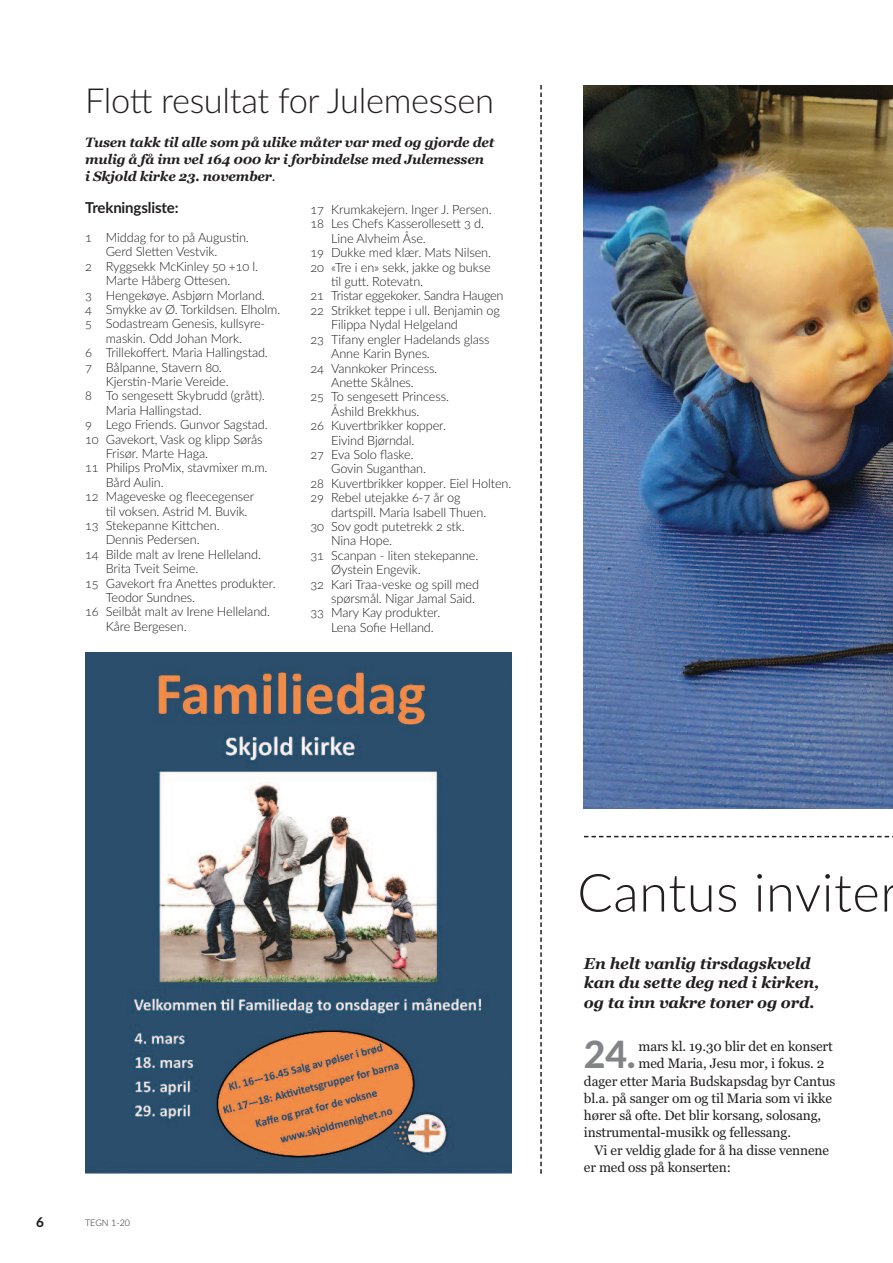
<style>
.page{position:relative;width:893px;height:1263px;background:#fff}
.page>*{position:absolute;margin:0;border:0;box-sizing:border-box;transform-origin:0 0}
.t1{font:300 52.5px "Lato";letter-spacing:.01em;color:#231f20}
.t2{font:800 37.5px "Lato";color:#828487}
.t3{font:300 34.5px "Lato";letter-spacing:-.01em;color:#231f20}
.t4{font:italic 700 15.75px/19.5px "Georgia";letter-spacing:-.01em;color:#231f20}
.t5{font:700 15px "Lato";letter-spacing:-.01em;color:#231f20}
.t6{font:13.65px "Georgia";letter-spacing:-.01em;color:#231f20}
.t7{font:italic 700 13.5px/17.1px "Georgia";letter-spacing:-.015em;color:#231f20}
.t8{font:800 13.5px "Lato";color:#231f20}
.t9{font:300 12.75px "Lato";letter-spacing:-.01em;color:#231f20}
.t10{font:300 9px "Lato";color:#231f20}
.s1{font-weight:400;font-style:normal}
</style>
<div class="page">
<img style="left:85px;top:653px;width:426px;height:521px">
<img style="left:584px;top:85px;width:309px;height:724px">
<svg style="left:540px;top:85px;width:2px;height:1089px"></svg>
<svg style="left:584px;top:836px;width:309px;height:1px"></svg>
<h3 class="t3" style="left:85px;top:81px;width:411px">Flott resultat for Julemessen</h3>
<p class="t7" style="left:85px;top:134px;width:411px">Tusen takk til alle som på ulike måter var med og gjorde det mulig å få inn vel 164 000 kr i forbindelse med Julemessen<br>i Skjold kirke 23. november<span class="s1">.</span></p>
<p class="t5" style="left:85px;top:199px;width:95px">Trekningsliste:</p>
<p class="t9" style="left:85px;top:230px;width:165px">1 Middag for to på Augustin.</p>
<p class="t9" style="left:106px;top:245px;width:113px">Gerd Sletten Vestvik.</p>
<p class="t9" style="left:85px;top:259px;width:175px">2 Ryggsekk McKinley 50 +10 l.</p>
<p class="t9" style="left:106px;top:273px;width:126px">Marte Håberg Ottesen.</p>
<p class="t9" style="left:85px;top:288px;width:181px">3 Hengekøye. Asbjørn Morland.</p>
<p class="t9" style="left:85px;top:302px;width:197px">4 Smykke av Ø. Torkildsen. Elholm.</p>
<p class="t9" style="left:85px;top:317px;width:182px">5 Sodastream Genesis, kullsyre-</p>
<p class="t9" style="left:106px;top:331px;width:138px">maskin. Odd Johan Mork.</p>
<p class="t9" style="left:85px;top:345px;width:184px">6 Trillekoffert. Maria Hallingstad.</p>
<p class="t9" style="left:85px;top:360px;width:138px">7 Bålpanne, Stavern 80.</p>
<p class="t9" style="left:106px;top:374px;width:124px">Kjerstin-Marie Vereide.</p>
<p class="t9" style="left:85px;top:389px;width:181px">8 To sengesett Skybrudd (grått).</p>
<p class="t9" style="left:106px;top:403px;width:97px">Maria Hallingstad.</p>
<p class="t9" style="left:85px;top:417px;width:184px">9 Lego Friends. Gunvor Sagstad.</p>
<p class="t9" style="left:85px;top:432px;width:179px">10 Gavekort, Vask og klipp Sørås</p>
<p class="t9" style="left:106px;top:446px;width:104px">Frisør. Marte Haga.</p>
<p class="t9" style="left:85px;top:461px;width:184px">11 Philips ProMix, stavmixer m.m.</p>
<p class="t9" style="left:106px;top:475px;width:59px">Bård Aulin.</p>
<p class="t9" style="left:85px;top:489px;width:171px">12 Mageveske og fleecegenser</p>
<p class="t9" style="left:106px;top:504px;width:143px">til voksen. Astrid M. Buvik.</p>
<p class="t9" style="left:85px;top:518px;width:136px">13 Stekepanne Kittchen.</p>
<p class="t9" style="left:106px;top:533px;width:95px">Dennis Pedersen.</p>
<p class="t9" style="left:85px;top:547px;width:177px">14 Bilde malt av Irene Helleland.</p>
<p class="t9" style="left:106px;top:561px;width:94px">Brita Tveit Seime.</p>
<p class="t9" style="left:85px;top:576px;width:192px">15 Gavekort fra Anettes produkter.</p>
<p class="t9" style="left:106px;top:590px;width:91px">Teodor Sundnes.</p>
<p class="t9" style="left:85px;top:605px;width:187px">16 Seilbåt malt av Irene Helleland.</p>
<p class="t9" style="left:106px;top:619px;width:82px">Kåre Bergesen.</p>
<p class="t9" style="left:310px;top:202px;width:183px">17 Krumkakejern. Inger J. Persen.</p>
<p class="t9" style="left:310px;top:217px;width:175px">18 Les Chefs Kasserollesett 3 d.</p>
<p class="t9" style="left:331px;top:231px;width:96px">Line Alvheim Åse.</p>
<p class="t9" style="left:310px;top:245px;width:182px">19 Dukke med klær. Mats Nilsen.</p>
<p class="t9" style="left:310px;top:260px;width:182px">20 «Tre i en» sekk, jakke og bukse</p>
<p class="t9" style="left:331px;top:274px;width:93px">til gutt. Rotevatn.</p>
<p class="t9" style="left:310px;top:289px;width:195px">21 Tristar eggekoker. Sandra Haugen</p>
<p class="t9" style="left:310px;top:303px;width:191px">22 Strikket teppe i ull. Benjamin og</p>
<p class="t9" style="left:331px;top:317px;width:128px">Filippa Nydal Helgeland</p>
<p class="t9" style="left:310px;top:332px;width:181px">23 Tifany engler Hadelands glass</p>
<p class="t9" style="left:331px;top:346px;width:100px">Anne Karin Bynes.</p>
<p class="t9" style="left:310px;top:361px;width:128px">24 Vannkoker Princess.</p>
<p class="t9" style="left:331px;top:375px;width:84px">Anette Skålnes.</p>
<p class="t9" style="left:310px;top:389px;width:140px">25 To sengesett Princess.</p>
<p class="t9" style="left:331px;top:404px;width:90px">Åshild Brekkhus.</p>
<p class="t9" style="left:310px;top:418px;width:137px">26 Kuvertbrikker kopper.</p>
<p class="t9" style="left:331px;top:433px;width:85px">Eivind Bjørndal.</p>
<p class="t9" style="left:310px;top:447px;width:105px">27 Eva Solo flaske.</p>
<p class="t9" style="left:331px;top:461px;width:96px">Govin Suganthan.</p>
<p class="t9" style="left:310px;top:476px;width:202px">28 Kuvertbrikker kopper. Eiel Holten.</p>
<p class="t9" style="left:310px;top:490px;width:152px">29 Rebel utejakke 6-7 år og</p>
<p class="t9" style="left:331px;top:505px;width:157px">dartspill. Maria Isabell Thuen.</p>
<p class="t9" style="left:310px;top:519px;width:156px">30 Sov godt putetrekk 2 stk.</p>
<p class="t9" style="left:331px;top:533px;width:63px">Nina Hope.</p>
<p class="t9" style="left:310px;top:548px;width:169px">31 Scanpan - liten stekepanne.</p>
<p class="t9" style="left:331px;top:562px;width:91px">Øystein Engevik.</p>
<p class="t9" style="left:310px;top:577px;width:170px">32 Kari Traa-veske og spill med</p>
<p class="t9" style="left:331px;top:591px;width:145px">spørsmål. Nigar Jamal Said.</p>
<p class="t9" style="left:310px;top:605px;width:132px">33 Mary Kay produkter.</p>
<p class="t9" style="left:331px;top:620px;width:104px">Lena Sofie Helland.</p>
<p class="t8" style="left:36px;top:1214px;width:9px">6</p>
<p class="t10" style="left:85px;top:1218px;width:47px">TEGN 1-20</p>
<h1 class="t1" style="left:577px;top:863px;width:323px">Cantus inviter</h1>
<p class="t4" style="left:584px;top:953px;width:237px">En helt vanlig tirsdagskveld kan du sette deg ned i kirken, og ta inn vakre toner og ord.</p>
<h2 class="t2" style="left:584px;top:1033px;width:53px">24.</h2>
<p class="t6" style="left:638px;top:1038px;width:196px">mars kl. 19.30 blir det en konsert</p>
<p class="t6" style="left:638px;top:1056px;width:188px">med Maria, Jesu mor, i fokus. 2</p>
<p class="t6" style="left:584px;top:1073px;width:253px">dager etter Maria Budskapsdag byr Cantus</p>
<p class="t6" style="left:584px;top:1090px;width:249px">bl.a. på sanger om og til Maria som vi ikke</p>
<p class="t6" style="left:584px;top:1107px;width:239px">hører så ofte. Det blir korsang, solosang,</p>
<p class="t6" style="left:584px;top:1125px;width:209px">instrumental-musikk og fellessang.</p>
<p class="t6" style="left:595px;top:1142px;width:236px">Vi er veldig glade for å ha disse vennene</p>
<p class="t6" style="left:584px;top:1159px;width:148px">er med oss på konserten:</p>
</div>
